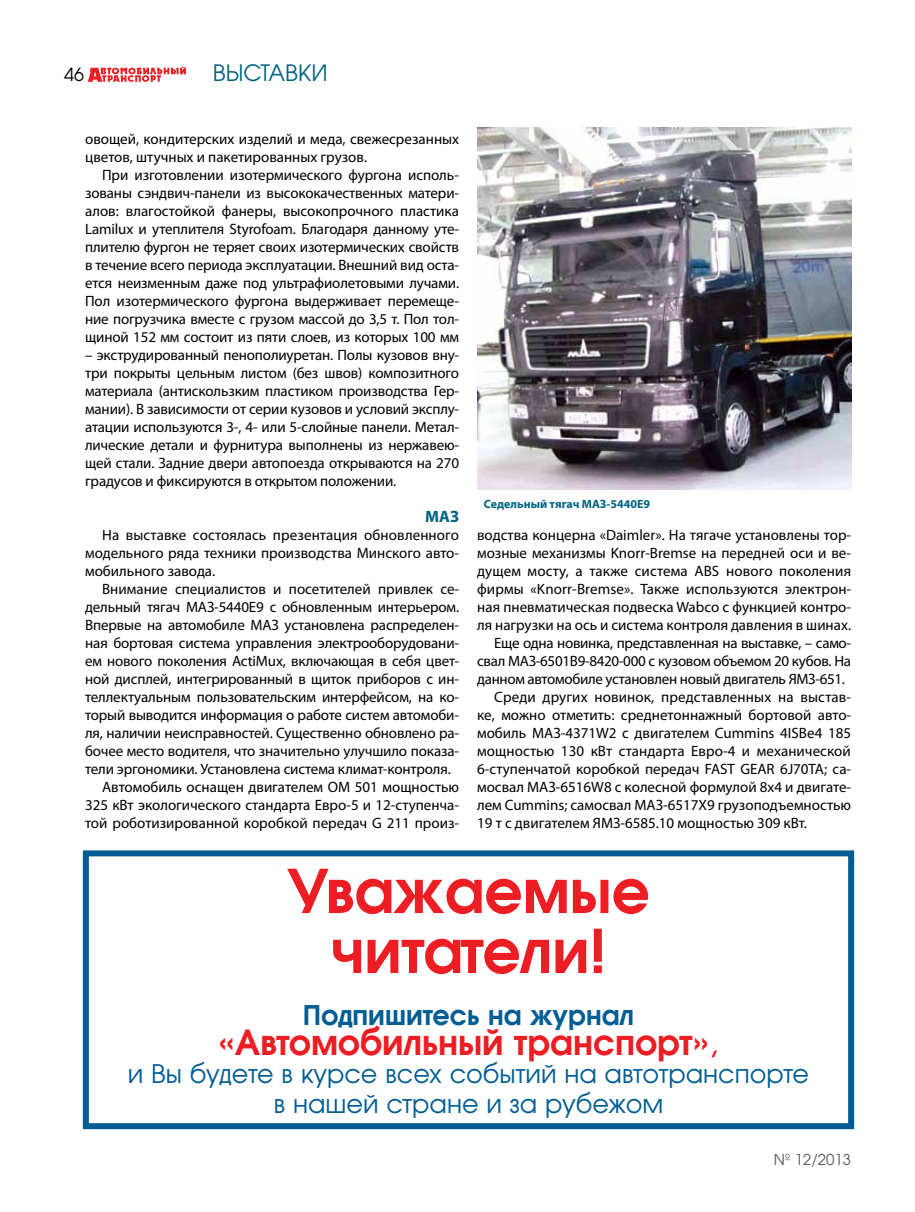
<style>
.page{position:relative;width:915px;height:1212px;background:#fff}
.page>*{position:absolute;margin:0;border:0;box-sizing:border-box;transform-origin:0 0}
.t1{font:700 60px/60px "AG Avalanche C";color:#ed1d24;text-align:center}
.t2{font:700 34.5px "AG Avalanche C";color:#ed1d24}
.t3{font:700 27px "AG Avalanche C";color:#005d94}
.t4{font:25.5px/30px "AG Avalanche C";color:#005d94;text-align:center}
.t5{font:22.5px "AG Avalanche C";color:#006382}
.t6{font:18px "AG Avalanche C";color:#000}
.t7{font:700 16.5px "Myriad Pro";color:#006382}
.t8{font:15px/18px "Myriad Pro";letter-spacing:-.005em;color:#000;text-align:justify}
.t9{font:15px "AG Avalanche C";color:#58595b}
.t10{font:700 12px "Myriad Pro";color:#006382}
.s1{font-weight:400}
</style>
<div class="page">
<svg style="left:88px;top:66px;width:98px;height:16px"></svg>
<img style="left:477px;top:128px;width:373px;height:361px">
<div style="left:83px;top:850px;width:770px;height:279px;border:6px solid #005d94"></div>
<p class="t6" style="left:64px;top:63px;width:21px">46</p>
<h3 class="t5" style="left:213px;top:59px;width:116px">ВЫСТАВКИ</h3>
<p class="t8" style="left:85px;top:130px;width:375px">овощей, кондитерских изделий и меда, свежесрезанных цветов, штучных и пакетированных грузов.</p>
<p class="t8" style="left:85px;top:166px;width:375px;text-indent:17px">При изготовлении изотермического фургона исполь&shy;зованы сэндвич-панели из высококачественных матери&shy;алов: влагостойкой фанеры, высокопрочного пластика Lamilux и утеплителя Styrofoam. Благодаря данному уте&shy;плителю фургон не теряет своих изотермических свойств в течение всего периода эксплуатации. Внешний вид оста&shy;ется неизменным даже под ультрафиолетовыми лучами.<br>Пол изотермического фургона выдерживает перемеще&shy;ние погрузчика вместе c грузом массой до 3,5 т. Пол тол&shy;щиной 152 мм состоит из пяти слоев, из которых 100 мм</p>
<p class="t8" style="left:85px;top:346px;width:375px">– экструдированный пенополиуретан. Полы кузовов вну&shy;три покрыты цельным листом (без швов) композитного материала (антискользким пластиком производства Гер&shy;мании). В зависимости от серии кузовов и условий эксплу&shy;атации используются 3-, 4- или 5-слойные панели. Метал&shy;лические детали и фурнитура выполнены из нержавею&shy;щей стали. Задние двери автопоезда открываются на 270 градусов и фиксируются в открытом положении.</p>
<p class="t7" style="left:425px;top:506px;width:35px">МАЗ</p>
<p class="t8" style="left:85px;top:526px;width:375px;text-indent:17px">На выставке состоялась презентация обновленного модельного ряда техники производства Минского авто&shy;мобильного завода.</p>
<p class="t8" style="left:102px;top:580px;width:358px">Внимание специалистов и посетителей привлек се-</p>
<p class="t8" style="left:85px;top:598px;width:375px">дельный тягач МАЗ-5440Е9 с обновленным интерьером.</p>
<p class="t8" style="left:85px;top:616px;width:375px">Впервые на автомобиле МАЗ установлена распределен-</p>
<p class="t8" style="left:85px;top:634px;width:375px">ная бортовая система управления электрооборудовани-</p>
<p class="t8" style="left:85px;top:652px;width:375px">ем нового поколения ActiMux, включающая в себя цвет-</p>
<p class="t8" style="left:85px;top:670px;width:375px">ной дисплей, интегрированный в щиток приборов с ин-</p>
<p class="t8" style="left:85px;top:688px;width:375px">теллектуальным пользовательским интерфейсом, на ко-</p>
<p class="t8" style="left:85px;top:706px;width:375px">торый выводится информация о работе систем автомоби-</p>
<p class="t8" style="left:85px;top:724px;width:375px">ля, наличии неисправностей. Существенно обновлено ра-</p>
<p class="t8" style="left:85px;top:742px;width:375px">бочее место водителя, что значительно улучшило показа-</p>
<p class="t8" style="left:85px;top:760px;width:367px">тели эргономики. Установлена система климат-контроля.</p>
<p class="t8" style="left:102px;top:778px;width:358px">Автомобиль оснащен двигателем ОМ 501 мощностью</p>
<p class="t8" style="left:85px;top:796px;width:375px">325 кВт экологического стандарта Евро-5 и 12-ступенча-</p>
<p class="t8" style="left:85px;top:814px;width:375px">той роботизированной коробкой передач G 211 произ-</p>
<p class="t10" style="left:483px;top:496px;width:168px">Седельный тягач МАЗ-5440Е9</p>
<p class="t8" style="left:477px;top:526px;width:375px">водства концерна «Daimler». На тягаче установлены тор-</p>
<p class="t8" style="left:477px;top:544px;width:375px">мозные механизмы Knorr-Bremse на передней оси и ве-</p>
<p class="t8" style="left:477px;top:562px;width:375px">дущем мосту, а также система ABS нового поколения</p>
<p class="t8" style="left:477px;top:580px;width:375px">фирмы «Knorr-Bremse». Также используются электрон-</p>
<p class="t8" style="left:477px;top:598px;width:375px">ная пневматическая подвеска Wabсo с функцией контро-</p>
<p class="t8" style="left:477px;top:616px;width:375px">ля нагрузки на ось и система контроля давления в шинах.</p>
<p class="t8" style="left:494px;top:634px;width:358px">Еще одна новинка, представленная на выставке, – само-</p>
<p class="t8" style="left:477px;top:652px;width:375px">свал МАЗ-6501В9-8420-000 с кузовом объемом 20 кубов. На</p>
<p class="t8" style="left:477px;top:670px;width:369px">данном автомобиле установлен новый двигатель ЯМЗ-651.</p>
<p class="t8" style="left:494px;top:688px;width:358px">Среди других новинок, представленных на выстав-</p>
<p class="t8" style="left:477px;top:706px;width:375px">ке, можно отметить: среднетоннажный бортовой авто-</p>
<p class="t8" style="left:477px;top:724px;width:375px">мобиль МАЗ-4371W2 с двигателем Cummins 4ISBe4 185</p>
<p class="t8" style="left:477px;top:742px;width:375px">мощностью 130 кВт стандарта Евро-4 и механической</p>
<p class="t8" style="left:477px;top:760px;width:375px">6-ступенчатой коробкой передач FAST GEAR 6J70TA; са-</p>
<p class="t8" style="left:477px;top:778px;width:375px">мосвал МАЗ-6516W8 с колесной формулой 8х4 и двигате-</p>
<p class="t8" style="left:477px;top:796px;width:375px">лем Cummins; самосвал МАЗ-6517Х9 грузоподъемностью</p>
<p class="t8" style="left:477px;top:814px;width:331px">19 т с двигателем ЯМЗ-6585.10 мощностью 309 кВт.</p>
<h1 class="t1" style="left:287px;top:859px;width:364px">Уважаемые читатели!</h1>
<h3 class="t3" style="left:303px;top:997px;width:333px">Подпишитесь на журнал</h3>
<h2 class="t2" style="left:219px;top:1019px;width:500px">«Автомобильный транспорт»<span class="s1">,</span></h2>
<h3 class="t4" style="left:128px;top:1058px;width:682px">и Вы будете в курсе всех событий на автотранспорте в нашей стране и за рубежом</h3>
<p class="t9" style="left:773px;top:1150px;width:79px">№ 12/2013</p>
</div>
